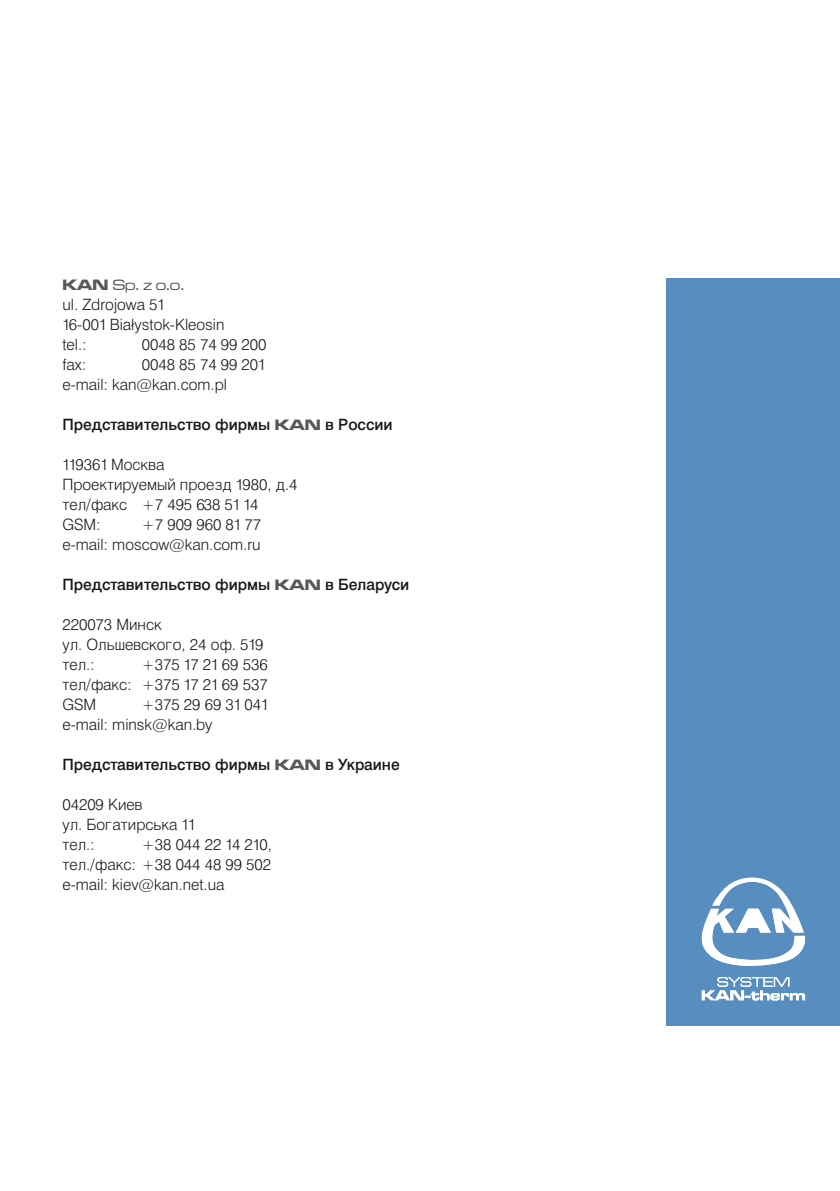
<style>
.page{position:relative;width:840px;height:1191px;background:#fff}
.page>*{position:absolute;margin:0;border:0;box-sizing:border-box;transform-origin:0 0}
.t1{font:15.6px/20px "Swiss 721 Lt AT";color:#1a171c}
.t2{font:15.6px "Swiss 721 Md AT";color:#1a171c}
.t3{font:15.6px "Microgramma D Med Ext";color:#58585a}
.s1{font-family:"Microgramma D Bol Ext"}
.s2{font-family:"Microgramma D Bol Ext";color:#58585a}
</style>
<div class="page">
<div style="left:666px;top:278px;width:173px;height:747px;background:#578ebf"></div>
<svg style="left:701px;top:877px;width:103px;height:123px"></svg>
<p class="t3" style="left:62px;top:275px;width:123px"><span class="s1">KAN</span> Sp. z o.o.</p>
<p class="t1" style="left:62px;top:294px;width:163px">ul. Zdrojowa 51<br>16-001 Białystok-Kleosin tel.:</p>
<p class="t1" style="left:142px;top:334px;width:126px">0048 85 74 99 200</p>
<p class="t1" style="left:62px;top:354px;width:25px">fax:</p>
<p class="t1" style="left:62px;top:354px;width:204px;text-indent:79px">0048 85 74 99 201 e-mail: kan@kan.com.pl</p>
<p class="t2" style="left:62px;top:415px;width:331px">Представительство фирмы <span class="s2">KAN</span> в России</p>
<p class="t1" style="left:62px;top:454px;width:236px">119361 Москва<br>Проектируемый проезд 1980, д.4 тел/факс +7 495 638 51 14<br>GSM:</p>
<p class="t1" style="left:62px;top:514px;width:200px;text-align:right">+7 909 960 81 77<br>e-mail: moscow@kan.com.ru</p>
<p class="t2" style="left:62px;top:575px;width:348px">Представительство фирмы <span class="s2">KAN</span> в Беларуси</p>
<p class="t1" style="left:62px;top:614px;width:202px">220073 Минск<br>ул. Ольшевского, 24 оф. 519 тел.:</p>
<p class="t1" style="left:62px;top:654px;width:207px;text-align:justify;text-indent:79px">+375 17 21 69 536 тел/факс: +375 17 21 69 537<br>GSM</p>
<p class="t1" style="left:62px;top:694px;width:207px;text-indent:79px">+375 29 69 31 041 e-mail: minsk@kan.by</p>
<p class="t2" style="left:62px;top:755px;width:338px">Представительство фирмы <span class="s2">KAN</span> в Украинe</p>
<p class="t1" style="left:62px;top:794px;width:134px">04209 Киев<br>ул. Богатирська 11 тел.:</p>
<p class="t1" style="left:62px;top:834px;width:211px;text-align:justify;text-indent:79px">+38 044 22 14 210, тел./факс: +38 044 48 99 502 e-mail: kiev@kan.net.ua</p>
</div>
